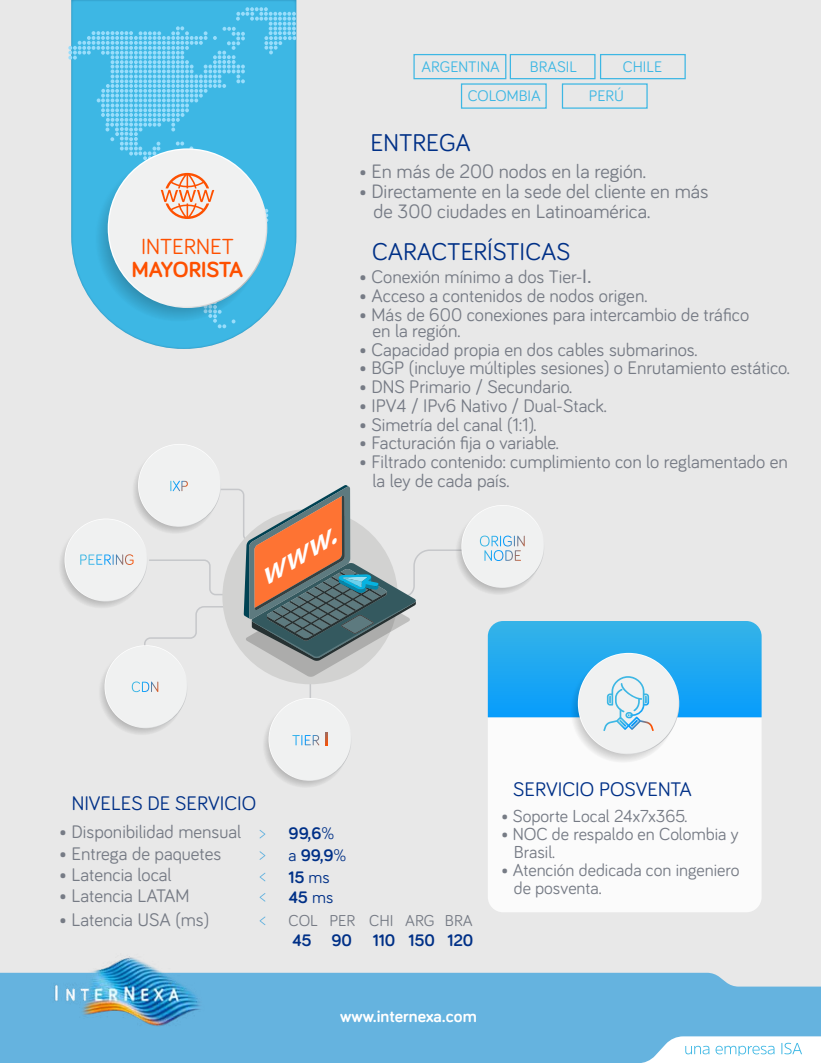
<style>
.page{position:relative;width:821px;height:1063px;background:#fff}
.page>*{position:absolute;margin:0;border:0;box-sizing:border-box;transform-origin:0 0}
.t1{font:italic 600 30.38px "Myriad Pro";color:#fff;scale:1.14 1}
.t2{font:25px "Bariol";color:#003087}
.t3{font:700 22.5px "Bariol";letter-spacing:-.01em;color:#fe5000}
.t4{font:22.5px "Bariol";color:#fe5000}
.t5{font:20.25px "Bariol";color:#003087}
.t6{font:20px/20px "Bariol";color:#767b85}
.t7{font:18.75px/16.2px "Bariol";color:#767b85}
.t8{font:17.88px/17.9px "Bariol";color:#767b85}
.t9{font:700 17.75px "Bariol";color:#fff}
.t10{font:700 17.12px/21.4px "Bariol";color:#003087}
.t11{font:16.25px "Bariol";color:#767b85}
.t12{font:15.75px "Bariol";color:#3db7e4}
.s1{font-size:18.75px}
.s2{font-family:"Helvetica"}
.s3{font-weight:400}
</style>
<div class="page">
<div style="left:0;top:0;width:821px;height:1062px;background:#e8e8e8"></div>
<svg style="left:71px;top:0;width:225px;height:349px;fill:#3db7e4"></svg>
<div style="left:488px;top:745px;width:273px;height:167px;background:#fbfbfb"></div>
<svg style="left:570px;top:657px;width:105px;height:105px"></svg>
<div style="left:578px;top:653px;width:100px;height:100px;background:#f0f1f1;border-radius:50%"></div>
<svg style="left:58px;top:522px;width:87px;height:86px"></svg>
<div style="left:65px;top:519px;width:82px;height:82px;background:#f0f1f1;border-radius:50%"></div>
<div style="left:139px;top:444px;width:81px;height:82px;background:#f0f1f1;border-radius:50%"></div>
<svg style="left:262px;top:701px;width:86px;height:87px"></svg>
<div style="left:269px;top:698px;width:82px;height:82px;background:#f0f1f1;border-radius:50%"></div>
<svg style="left:80px;top:481px;width:681px;height:264px"></svg>
<svg style="left:259px;top:830px;width:6px;height:8px"></svg>
<svg style="left:259px;top:851px;width:6px;height:8px"></svg>
<svg style="left:259px;top:872px;width:6px;height:9px"></svg>
<svg style="left:259px;top:893px;width:6px;height:8px"></svg>
<svg style="left:259px;top:916px;width:6px;height:9px"></svg>
<div style="left:461px;top:83px;width:85px;height:26px;border:1px solid #3db7e4"></div>
<div style="left:562px;top:83px;width:85px;height:26px;border:1px solid #3db7e4"></div>
<div style="left:509px;top:54px;width:86px;height:25px;border:1px solid #3db7e4"></div>
<div style="left:413px;top:54px;width:93px;height:25px;border:1px solid #3db7e4"></div>
<div style="left:600px;top:54px;width:85px;height:25px;border:1px solid #3db7e4"></div>
<div style="left:0;top:972px;width:821px;height:90px;background:#65b3df"></div>
<svg style="left:637px;top:1036px;width:184px;height:26px;background:#ddeff8"></svg>
<img style="left:44px;top:956px;width:171px;height:81px">
<svg style="left:68px;top:7px;width:228px;height:321px"></svg>
<p class="t4" style="left:141px;top:231px;width:94px">INTERNET</p>
<p class="t3" style="left:132px;top:254px;width:113px">MAYORISTA</p>
<h1 class="t1" style="left:249px;top:562px;width:77px;rotate:-32deg">www.</h1>
<p class="t12" style="left:421px;top:56px;width:80px">ARGENTINA</p>
<p class="t12" style="left:530px;top:56px;width:49px">BRASIL</p>
<p class="t12" style="left:622px;top:56px;width:41px">CHILE</p>
<p class="t12" style="left:467px;top:85px;width:75px">COLOMBIA</p>
<p class="t12" style="left:588px;top:85px;width:37px">PERÚ</p>
<h2 class="t2" style="left:370px;top:126px;width:102px">ENTREGA</h2>
<p class="t6" style="left:359px;top:160px;width:288px"><span class="s1">•</span> En más de 200 nodos en la región.</p>
<p class="t6" style="left:373px;top:180px;width:337px;text-indent:-14px"><span class="s1">•</span> Directamente en la sede del cliente en más de 300 ciudades en Latinoamérica.</p>
<h2 class="t2" style="left:372px;top:234px;width:200px">CARACTERÍSTICAS</h2>
<p class="t7" style="left:359px;top:268px;width:234px">• Conexión mínimo a dos Tier-<span class="s2">l.</span></p>
<p class="t7" style="left:359px;top:286px;width:290px">• Acceso a contenidos de nodos origen.</p>
<p class="t7" style="left:372px;top:305px;width:378px;text-indent:-13px">• Más de 600 conexiones para intercambio de tráfico en la región.</p>
<p class="t7" style="left:359px;top:340px;width:340px">• Capacidad propia en dos cables submarinos.</p>
<p class="t7" style="left:359px;top:359px;width:432px">• BGP (incluye múltiples sesiones) o Enrutamiento estático.</p>
<p class="t7" style="left:359px;top:378px;width:214px">• DNS Primario / Secundario.</p>
<p class="t7" style="left:359px;top:396px;width:249px">• IPV4 / IPv6 Nativo / Dual-Stack.</p>
<p class="t7" style="left:359px;top:415px;width:179px">• Simetría del canal (1:1).</p>
<p class="t7" style="left:359px;top:434px;width:201px">• Facturación fija o variable.</p>
<p class="t7" style="left:372px;top:451px;width:417px;line-height:18.8px;text-indent:-13px">• Filtrado contenido: cumplimiento con lo reglamentado en la ley de cada país.</p>
<p class="t5" style="left:72px;top:789px;width:186px">NIVELES DE SERVICIO</p>
<p class="t7" style="left:59px;top:823px;width:183px">• Disponibilidad mensual</p>
<p class="t7" style="left:59px;top:844px;width:164px">• Entrega de paquetes</p>
<p class="t7" style="left:59px;top:865px;width:114px">• Latencia local</p>
<p class="t7" style="left:59px;top:886px;width:132px">• Latencia LATAM</p>
<p class="t7" style="left:59px;top:910px;width:152px">• Latencia USA (ms)</p>
<p class="t10" style="left:288px;top:822px;width:59px">99,6<span class="s3">% a</span> 99,9<span class="s3">%<br></span>15 <span class="s3">ms<br></span>45 <span class="s3">ms</span></p>
<p class="t10" style="left:292px;top:929px;width:183px">45 90 110 150 120</p>
<p class="t11" style="left:288px;top:909px;width:186px">COL PER CHI ARG BRA</p>
<p class="t9" style="left:340px;top:1003px;width:138px">www.internexa.com</p>
<p class="t5" style="left:513px;top:775px;width:180px">SERVICIO POSVENTA</p>
<p class="t8" style="left:501px;top:806px;width:188px">• Soporte Local 24x7x365.</p>
<p class="t8" style="left:513px;top:824px;width:226px;text-indent:-13px">• NOC de respaldo en Colombia y<br>Brasil.</p>
<p class="t8" style="left:513px;top:860px;width:227px;text-indent:-13px">• Atención dedicada con ingeniero de posventa.</p>
</div>
